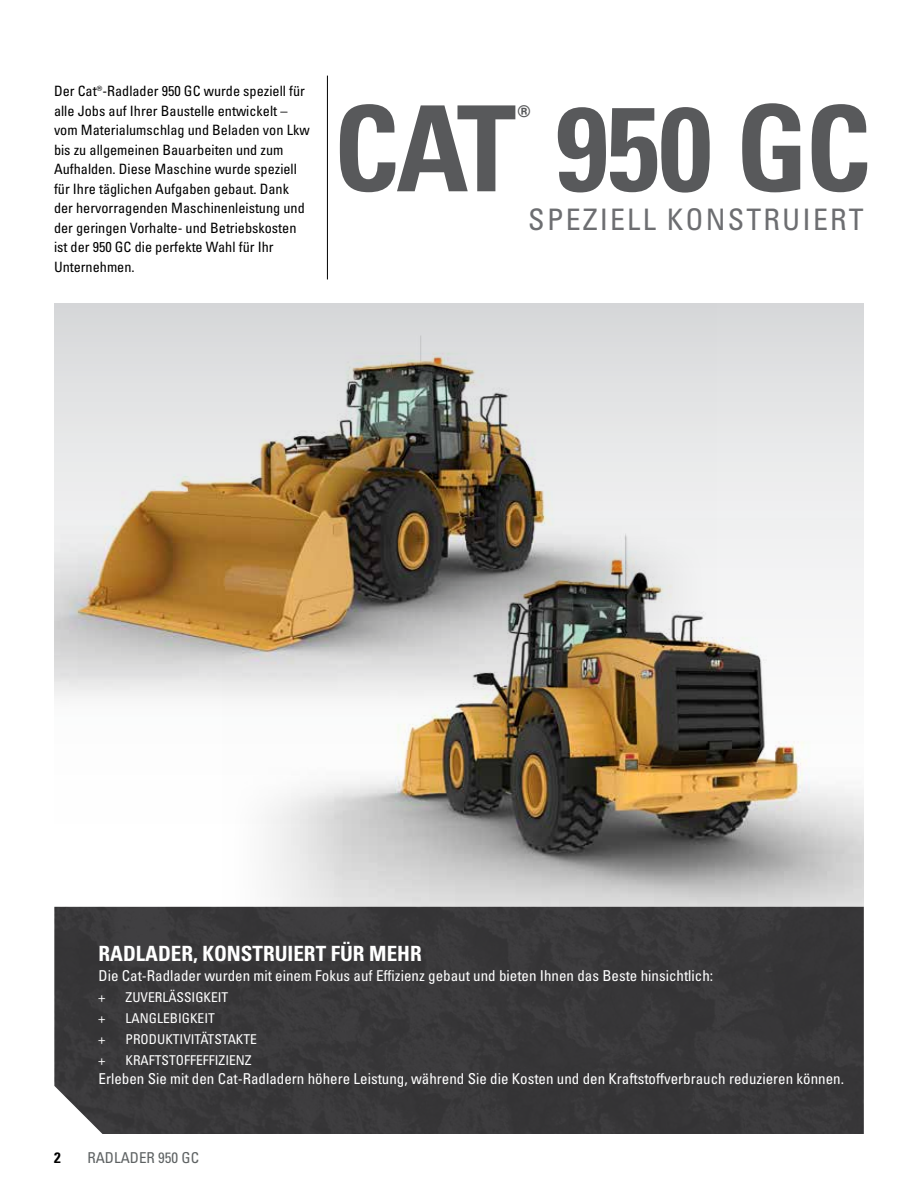
<style>
.page{position:relative;width:918px;height:1188px;background:#fff}
.page>*{position:absolute;margin:0;border:0;box-sizing:border-box;transform-origin:0 0}
.t1{font:118.95px "Univers LTCYR 67 Bold Cond";letter-spacing:-.025em;color:#58595b}
.t2{font:33.15px "Univers LTCYR 67 Bold Cond";color:#58595b}
.t3{font:condensed 29.7px "Univers LTCYR 57";letter-spacing:.075em;color:#6d6e71}
.t4{font:21px "Univers LTCYR 67 Bold Cond";color:#fff}
.t5{font:condensed 15px "Univers LTCYR 57";color:#fff}
.t6{font:condensed 15px "Univers LTCYR 57";color:#5e6263}
.t7{font:15px "Univers LTCYR 67 Bold Cond";color:#000}
.t8{font:condensed 14.25px/19.5px "Univers LTCYR 57";color:#000}
.t9{font:condensed 13.5px "Univers LTCYR 57";color:#fff}
</style>
<div class="page">
<svg style="left:54px;top:303px;width:810px;height:604px"></svg>
<img style="left:54px;top:303px;width:663px;height:414px">
<img style="left:222px;top:518px;width:642px;height:389px">
<div style="left:54px;top:907px;width:810px;height:227px;background:#39383a"></div>
<hr style="left:327px;top:76px;width:1px;height:203px;background:#000">
<p class="t8" style="left:54px;top:81px;width:257px">Der Cat®-Radlader 950 GC wurde speziell für alle Jobs auf Ihrer Baustelle entwickelt – vom Materialumschlag und Beladen von Lkw bis zu allgemeinen Bauarbeiten und zum Aufhalden. Diese Maschine wurde speziell für Ihre täglichen Aufgaben gebaut. Dank der hervorragenden Maschinenleistung und der geringen Vorhalte- und Betriebskosten ist der 950 GC die perfekte Wahl für Ihr Unternehmen.</p>
<h1 class="t1" style="left:333px;top:76px;width:539px">CAT 950 GC</h1>
<h2 class="t2" style="left:517px;top:97px;width:15px">®</h2>
<h3 class="t3" style="left:528px;top:200px;width:337px">SPEZIELL KONSTRUIERT</h3>
<h3 class="t4" style="left:99px;top:941px;width:325px">RADLADER, KONSTRUIERT FÜR MEHR</h3>
<p class="t5" style="left:99px;top:966px;width:616px">Die Cat-Radlader wurden mit einem Fokus auf Effizienz gebaut und bieten Ihnen das Beste hinsichtlich:</p>
<p class="t9" style="left:99px;top:988px;width:8px">+</p>
<p class="t9" style="left:126px;top:988px;width:104px">ZUVERLÄSSIGKEIT</p>
<p class="t9" style="left:99px;top:1009px;width:8px">+</p>
<p class="t9" style="left:126px;top:1009px;width:91px">LANGLEBIGKEIT</p>
<p class="t9" style="left:99px;top:1030px;width:8px">+</p>
<p class="t9" style="left:126px;top:1030px;width:133px">PRODUKTIVITÄTSTAKTE</p>
<p class="t9" style="left:99px;top:1051px;width:8px">+</p>
<p class="t9" style="left:126px;top:1051px;width:127px">KRAFTSTOFFEFFIZIENZ</p>
<p class="t5" style="left:99px;top:1069px;width:747px">Erleben Sie mit den Cat-Radladern höhere Leistung, während Sie die Kosten und den Kraftstoffverbrauch reduzieren können.</p>
<p class="t7" style="left:54px;top:1148px;width:8px">2</p>
<p class="t6" style="left:87px;top:1148px;width:113px">RADLADER 950 GC</p>
</div>
